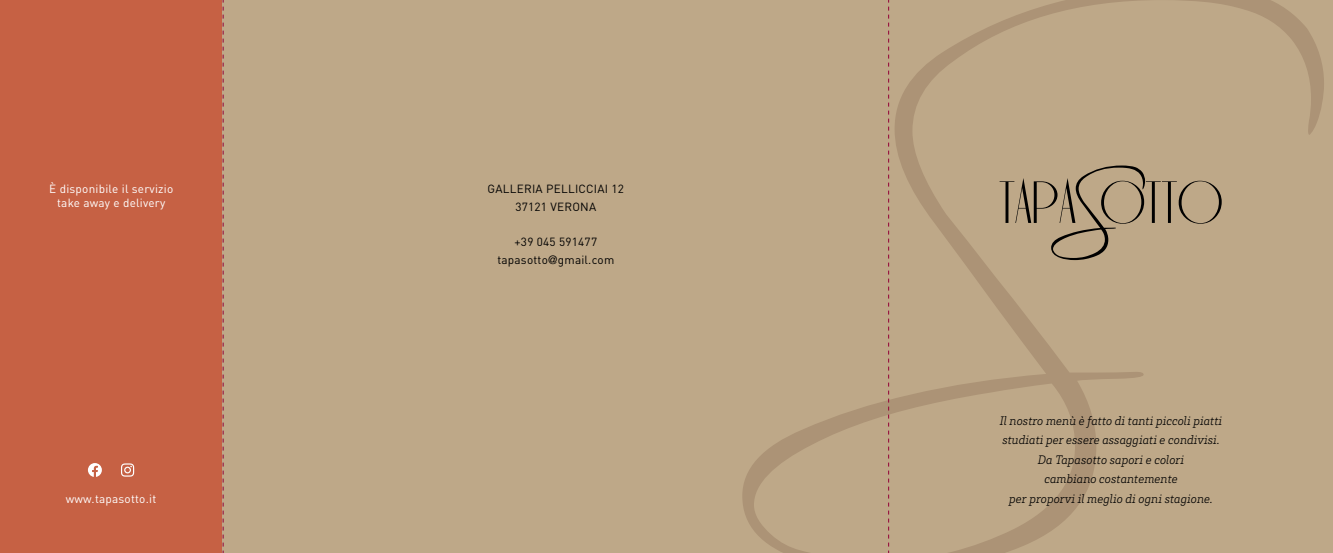
<style>
.page{position:relative;width:1333px;height:553px;background:#fff}
.page>*{position:absolute;margin:0;border:0;box-sizing:border-box;transform-origin:0 0}
.t1{font:italic 300 12.7px/19.6px "Brix Slab";color:#000;text-align:center}
.t2{font:11.7px/17.6px "DIN Pro";letter-spacing:.02em;color:#000;text-align:center}
.t3{font:11.7px/13.7px "DIN Pro";letter-spacing:.02em;color:#fff;text-align:center}
.s1{font-family:"Helvetica Neue"}
</style>
<div class="page">
<div style="left:0;top:0;width:223px;height:553px;background:#c66144"></div>
<div style="left:223px;top:0;width:1109px;height:553px;background:#bea888"></div>
<svg style="left:121px;top:463px;width:13px;height:13px"></svg>
<svg style="left:88px;top:463px;width:14px;height:14px"></svg>
<svg style="left:742px;top:0;width:581px;height:553px"></svg>
<svg style="left:223px;top:0;width:1px;height:553px"></svg>
<svg style="left:888px;top:0;width:1px;height:553px"></svg>
<p class="t3" style="left:49px;top:181px;width:125px">È disponibile il servizio take away e delivery</p>
<p class="t3" style="left:66px;top:491px;width:92px">www.tapasotto.it</p>
<p class="t2" style="left:487px;top:179px;width:138px">GALLERIA PELLICCIAI 12<br>37121 VERONA</p>
<p class="t2" style="left:497px;top:232px;width:118px">+39 045 591477 tapasotto<span class="s1">@</span>gmail.com</p>
<p class="t1" style="left:999px;top:410px;width:224px">Il nostro menù è fatto di tanti piccoli piatti studiati per essere assaggiati e condivisi.<br>Da Tapasotto sapori e colori<br>cambiano costantemente<br>per proporvi il meglio di ogni stagione.</p>
</div>
